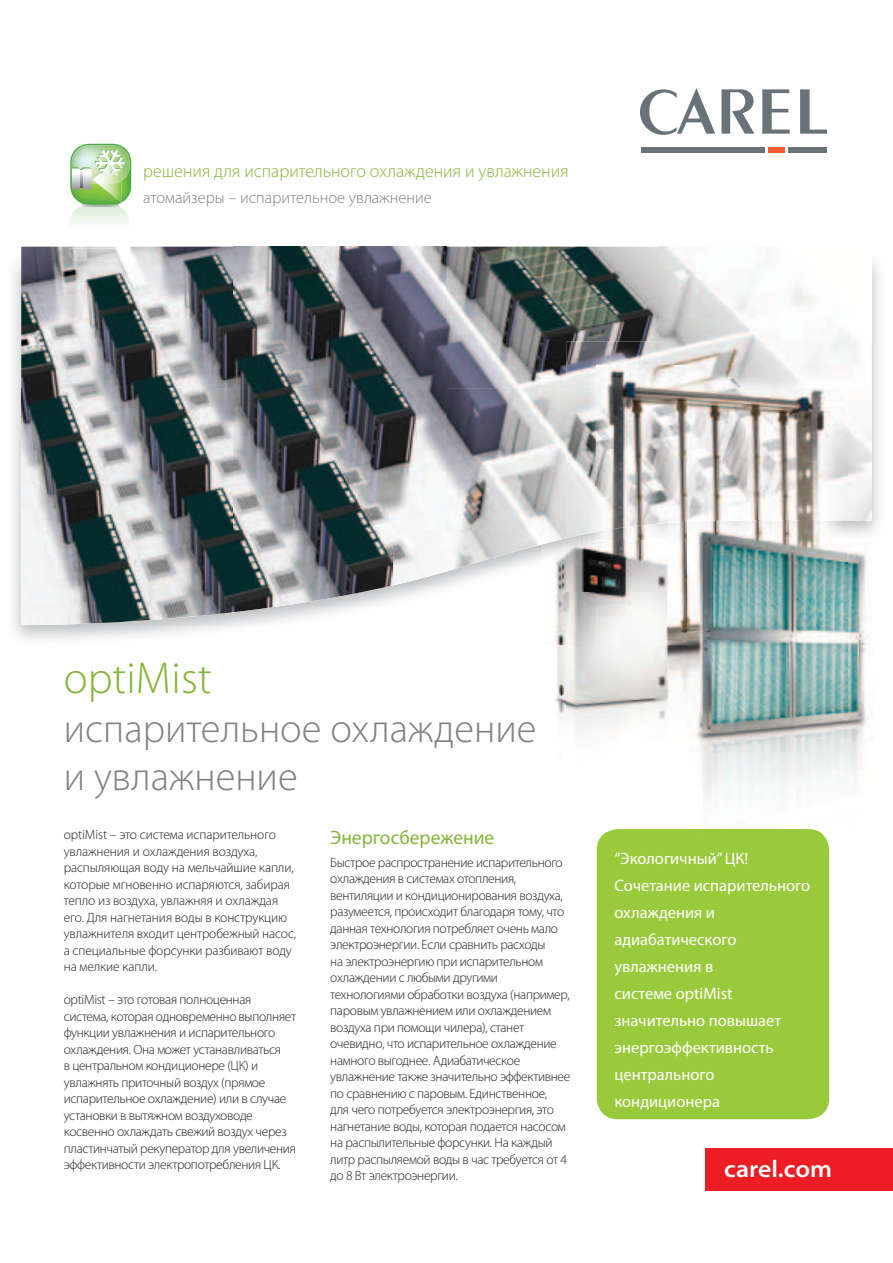
<style>
.page{position:relative;width:893px;height:1263px;background:#fff}
.page>*{position:absolute;margin:0;border:0;box-sizing:border-box;transform-origin:0 0}
.t1{font:300 45px "Myriad Pro";color:#87b53b}
.t2{font:300 40.5px/48.6px "Myriad Pro";color:#808285}
.t3{font:600 semi-expanded 24px "Myriad Pro";color:#fff}
.t4{font:19.5px "Myriad Pro";color:#87b53b}
.t5{font:300 18px "Myriad Pro";color:#87b53b}
.t6{font:16.5px/27px "Myriad Pro";color:#fff}
.t7{font:300 16.5px "Myriad Pro";color:#808285}
.t8{font:300 13.5px/16.5px "Myriad Pro";letter-spacing:-.025em;color:#231f20}
</style>
<div class="page">
<div style="left:706px;top:1148px;width:187px;height:43px;background:#ee1d23"></div>
<svg style="left:721px;top:89px;width:33px;height:45px"></svg>
<svg style="left:762px;top:89px;width:28px;height:45px"></svg>
<svg style="left:800px;top:89px;width:27px;height:45px"></svg>
<svg style="left:640px;top:88px;width:75px;height:47px"></svg>
<div style="left:641px;top:147px;width:124px;height:6px;background:#687379"></div>
<div style="left:768px;top:147px;width:17px;height:6px;background:#f15b2e"></div>
<div style="left:788px;top:147px;width:39px;height:6px;background:#687379"></div>
<svg style="left:393px;top:571px;width:119px;height:33px"></svg>
<img style="left:21px;top:247px;width:638px;height:141px">
<img style="left:659px;top:247px;width:213px;height:95px">
<img style="left:21px;top:388px;width:425px;height:142px">
<img style="left:446px;top:388px;width:120px;height:183px">
<img style="left:21px;top:530px;width:372px;height:95px">
<img style="left:393px;top:530px;width:54px;height:55px">
<img style="left:69px;top:206px;width:61px;height:54px">
<img style="left:81px;top:205px;width:40px;height:3px">
<img style="left:125px;top:148px;width:5px;height:35px">
<svg style="left:70px;top:144px;width:55px;height:61px"></svg>
<img style="left:566px;top:342px;width:306px;height:48px">
<img style="left:566px;top:390px;width:31px;height:148px">
<img style="left:847px;top:390px;width:25px;height:130px">
<img style="left:597px;top:645px;width:230px;height:99px">
<img style="left:597px;top:532px;width:90px;height:113px">
<img style="left:597px;top:366px;width:150px;height:166px">
<img style="left:747px;top:366px;width:100px;height:154px">
<div style="left:597px;top:829px;width:232px;height:290px;background:#99ca3b;border-radius:21px"></div>
<img style="left:687px;top:520px;width:196px;height:125px">
<img style="left:827px;top:645px;width:47px;height:125px">
<svg style="left:847px;top:520px;width:25px;height:1px"></svg>
<img style="left:687px;top:829px;width:136px;height:6px">
<img style="left:543px;top:541px;width:23px;height:176px">
<svg style="left:543px;top:541px;width:13px;height:3px"></svg>
<img style="left:566px;top:541px;width:31px;height:182px">
<img style="left:575px;top:723px;width:42px;height:26px">
<img style="left:597px;top:541px;width:72px;height:104px">
<h3 class="t5" style="left:143px;top:160px;width:427px">решения для испарительного охлаждения и увлажнения</h3>
<p class="t7" style="left:143px;top:188px;width:290px">атомайзеры – испарительное увлажнение</p>
<h1 class="t1" style="left:64px;top:651px;width:149px">optiMist</h1>
<h2 class="t2" style="left:64px;top:703px;width:474px">испарительное охлаждение и увлажнение</h2>
<p class="t8" style="left:64px;top:826px;width:234px">optiMist – это система испарительного увлажнения и охлаждения воздуха, распыляющая воду на мельчайшие капли, которые мгновенно испаряются, забирая тепло из воздуха, увлажняя и охлаждая его. Для нагнетания воды в конструкцию увлажнителя входит центробежный насос, а специальные форсунки разбивают воду на мелкие капли.</p>
<p class="t8" style="left:64px;top:991px;width:234px">optiMist – это готовая полноценная система, которая одновременно выполняет функции увлажнения и испарительного охлаждения. Она может устанавливаться<br>в центральном кондиционере (ЦК) и увлажнять приточный воздух (прямое испарительное охлаждение) или в случае установки в вытяжном воздуховоде косвенно охлаждать свежий воздух через пластинчатый рекуператор для увеличения эффективности электропотребления ЦК.</p>
<h3 class="t4" style="left:330px;top:825px;width:166px">Энергосбережение</h3>
<p class="t8" style="left:330px;top:854px;width:242px">Быстрое распространение испарительного охлаждения в системах отопления, вентиляции и кондиционирования воздуха, разумеется, происходит благодаря тому, что данная технология потребляет очень мало электроэнергии. Если сравнить расходы<br>на электроэнергию при испарительном охлаждении с любыми другими технологиями обработки воздуха (например, паровым увлажнением или охлаждением воздуха при помощи чилера), станет очевидно, что испарительное охлаждение намного выгоднее. Адиабатическое увлажнение также значительно эффективнее по сравнению с паровым. Единственное,<br>для чего потребуется электроэнергия, это нагнетание воды, которая подается насосом на распылительные форсунки. На каждый литр распыляемой воды в час требуется от 4 до 8 Вт электроэнергии.</p>
<p class="t6" style="left:614px;top:845px;width:197px">“Экологичный” ЦК!<br>Сочетание испарительного охлаждения и адиабатического увлажнения в<br>системе optiMist значительно повышает энергоэффективность центрального кондиционера</p>
<h3 class="t3" style="left:724px;top:1155px;width:109px">carel.com</h3>
</div>
